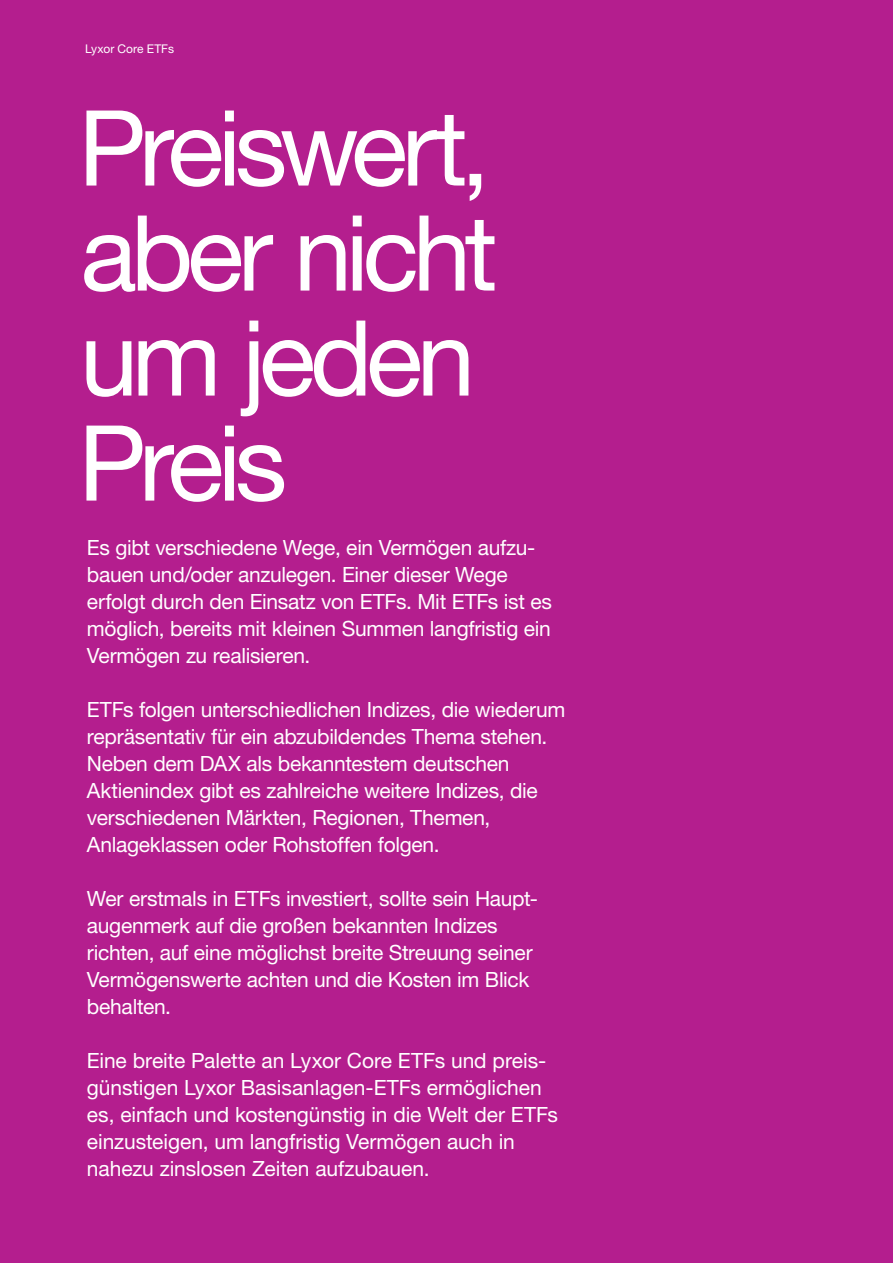
<style>
.page{position:relative;width:893px;height:1263px;background:#b41e8e}
.page>*{position:absolute;margin:0;border:0;box-sizing:border-box;transform-origin:0 0}
.t1{font:105px/105px "Helvetica Neue LT Pro";letter-spacing:-.06em;color:#fff}
.t2{font:21px/27px "Helvetica Neue LT Pro";letter-spacing:-.01em;color:#fff}
.t3{font:12px "Helvetica Neue LT Pro";letter-spacing:.005em;color:#fff}
</style>
<div class="page">
<p class="t3" style="left:85px;top:41px;width:90px">Lyxor Core ETFs</p>
<h1 class="t1" style="left:78px;top:93px;width:421px">Preiswert, aber nicht um jeden<br>Preis</h1>
<p class="t2" style="left:87px;top:534px;width:467px">Es gibt verschiedene Wege, ein Vermögen aufzu&shy;bauen und/oder anzulegen. Einer dieser Wege erfolgt durch den Einsatz von ETFs. Mit ETFs ist es möglich, bereits mit kleinen Summen langfristig ein Vermögen zu realisieren.</p>
<p class="t2" style="left:87px;top:696px;width:480px">ETFs folgen unterschiedlichen Indizes, die wiederum repräsentativ für ein abzubildendes Thema stehen.<br>Neben dem DAX als bekanntestem deutschen Aktienindex gibt es zahlreiche weitere Indizes, die verschiedenen Märkten, Regionen, Themen, Anlageklassen oder Rohstoffen folgen.</p>
<p class="t2" style="left:87px;top:885px;width:452px">Wer erstmals in ETFs investiert, sollte sein Haupt&shy;augenmerk auf die großen bekannten Indizes richten, auf eine möglichst breite Streuung seiner Vermögenswerte achten und die Kosten im Blick behalten.</p>
<p class="t2" style="left:87px;top:1047px;width:473px">Eine breite Palette an Lyxor Core ETFs und preis&shy;günstigen Lyxor Basisanlagen-ETFs ermöglichen es, einfach und kostengünstig in die Welt der ETFs einzusteigen, um langfristig Vermögen auch in nahezu zinslosen Zeiten aufzubauen.</p>
</div>
